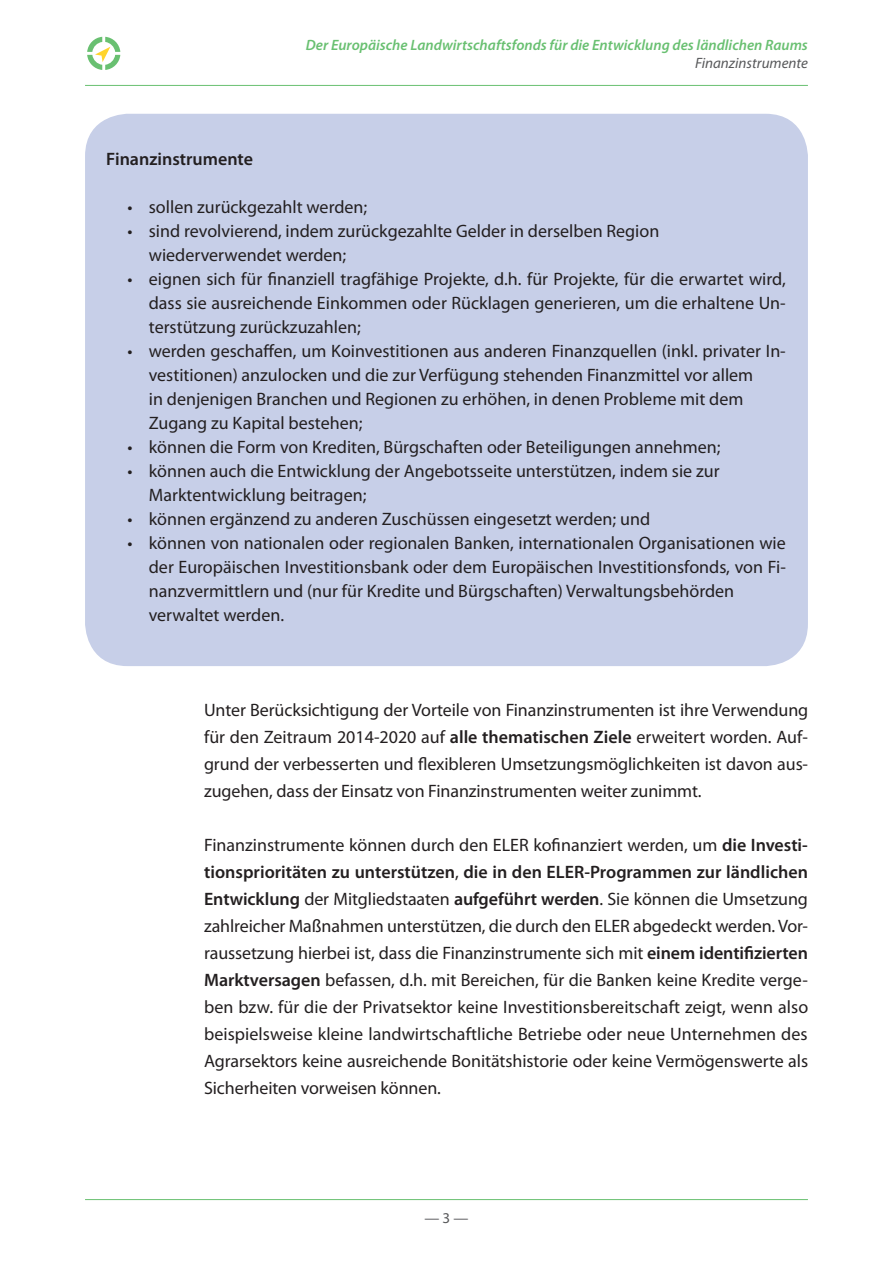
<style>
.page{position:relative;width:893px;height:1263px;background:#fff}
.page>*{position:absolute;margin:0;border:0;box-sizing:border-box;transform-origin:0 0}
.running_text{font:18px/27px "Myriad Pro";color:#231f20}
.t1{font:600 18px "Myriad Pro";color:#231f20}
.t2{font:italic 600 15px "Myriad Pro";color:#69c071}
.t3{font:italic 15px "Myriad Pro";color:#57585a}
.t4{font:15px "Myriad Pro";color:#57585a}
.s1{font-weight:600}
</style>
<div class="page">
<hr style="left:85px;top:1199px;width:723px;height:1px;background:#69c071">
<hr style="left:85px;top:85px;width:723px;height:1px;background:#69c071">
<svg style="left:87px;top:37px;width:33px;height:33px"></svg>
<div style="left:85px;top:114px;width:723px;height:552px;background:#c7cfe8;border-radius:43px"></div>
<p class="t2" style="left:306px;top:36px;width:504px">Der Europäische Landwirtschaftsfonds für die Entwicklung des ländlichen Raums</p>
<p class="t3" style="left:695px;top:53px;width:114px">Finanzinstrumente</p>
<p class="t1" style="left:106px;top:149px;width:148px">Finanzinstrumente</p>
<p class="running_text" style="left:128px;top:193px;width:241px">• sollen zurückgezahlt werden;</p>
<p class="running_text" style="left:149px;top:218px;width:512px;line-height:24px;text-indent:-21px">• sind revolvierend, indem zurückgezahlte Gelder in derselben Region wiederverwendet werden;</p>
<p class="running_text" style="left:149px;top:266px;width:639px;line-height:24px;text-align:justify;text-indent:-21px">• eignen sich für finanziell tragfähige Projekte, d.h. für Projekte, für die erwartet wird, dass sie ausreichende Einkommen oder Rücklagen generieren, um die erhaltene Un&shy;terstützung zurückzuzahlen;</p>
<p class="running_text" style="left:149px;top:338px;width:638px;line-height:24px;text-indent:-21px">• werden geschaffen, um Koinvestitionen aus anderen Finanzquellen (inkl. privater In&shy;vestitionen) anzulocken und die zur Verfügung stehenden Finanzmittel vor allem<br>in denjenigen Branchen und Regionen zu erhöhen, in denen Probleme mit dem Zugang zu Kapital bestehen;</p>
<p class="running_text" style="left:128px;top:433px;width:594px">• können die Form von Krediten, Bürgschaften oder Beteiligungen annehmen;</p>
<p class="running_text" style="left:149px;top:458px;width:572px;line-height:24px;text-indent:-21px">• können auch die Entwicklung der Angebotsseite unterstützen, indem sie zur<br>Marktentwicklung beitragen;</p>
<p class="running_text" style="left:128px;top:505px;width:524px">• können ergänzend zu anderen Zuschüssen eingesetzt werden; und</p>
<p class="running_text" style="left:149px;top:530px;width:639px;line-height:24px;text-indent:-21px">• können von nationalen oder regionalen Banken, internationalen Organisationen wie der Europäischen Investitionsbank oder dem Europäischen Investitionsfonds, von Fi&shy;nanzvermittlern und (nur für Kredite und Bürgschaften) Verwaltungsbehörden verwaltet werden.</p>
<p class="running_text" style="left:204px;top:696px;width:606px;text-align:justify">Unter Berücksichtigung der Vorteile von Finanzinstrumenten ist ihre Verwendung für den Zeitraum 2014-2020 auf <span class="s1">alle thematischen Ziele</span> erweitert worden. Auf&shy;grund der verbesserten und flexibleren Umsetzungsmöglichkeiten ist davon aus&shy;zugehen, dass der Einsatz von Finanzinstrumenten weiter zunimmt.</p>
<p class="running_text" style="left:204px;top:831px;width:606px;text-align:justify">Finanzinstrumente können durch den ELER kofinanziert werden, um <span class="s1">die Investi&shy;tionsprioritäten zu unterstützen</span>, <span class="s1">die in den ELER-Programmen zur ländlichen Entwicklung</span> der Mitgliedstaaten <span class="s1">aufgeführt werden</span>. Sie können die Umsetzung zahlreicher Maßnahmen unterstützen, die durch den ELER abgedeckt werden. Vor&shy;raussetzung hierbei ist, dass die Finanzinstrumente sich mit <span class="s1">einem identifizierten Marktversagen</span> befassen, d.h. mit Bereichen, für die Banken keine Kredite verge&shy;ben bzw. für die der Privatsektor keine Investitionsbereitschaft zeigt, wenn also beispielsweise kleine landwirtschaftliche Betriebe oder neue Unternehmen des Agrarsektors keine ausreichende Bonitätshistorie oder keine Vermögenswerte als Sicherheiten vorweisen können.</p>
<p class="t4" style="left:424px;top:1209px;width:46px">— 3 —</p>
</div>
